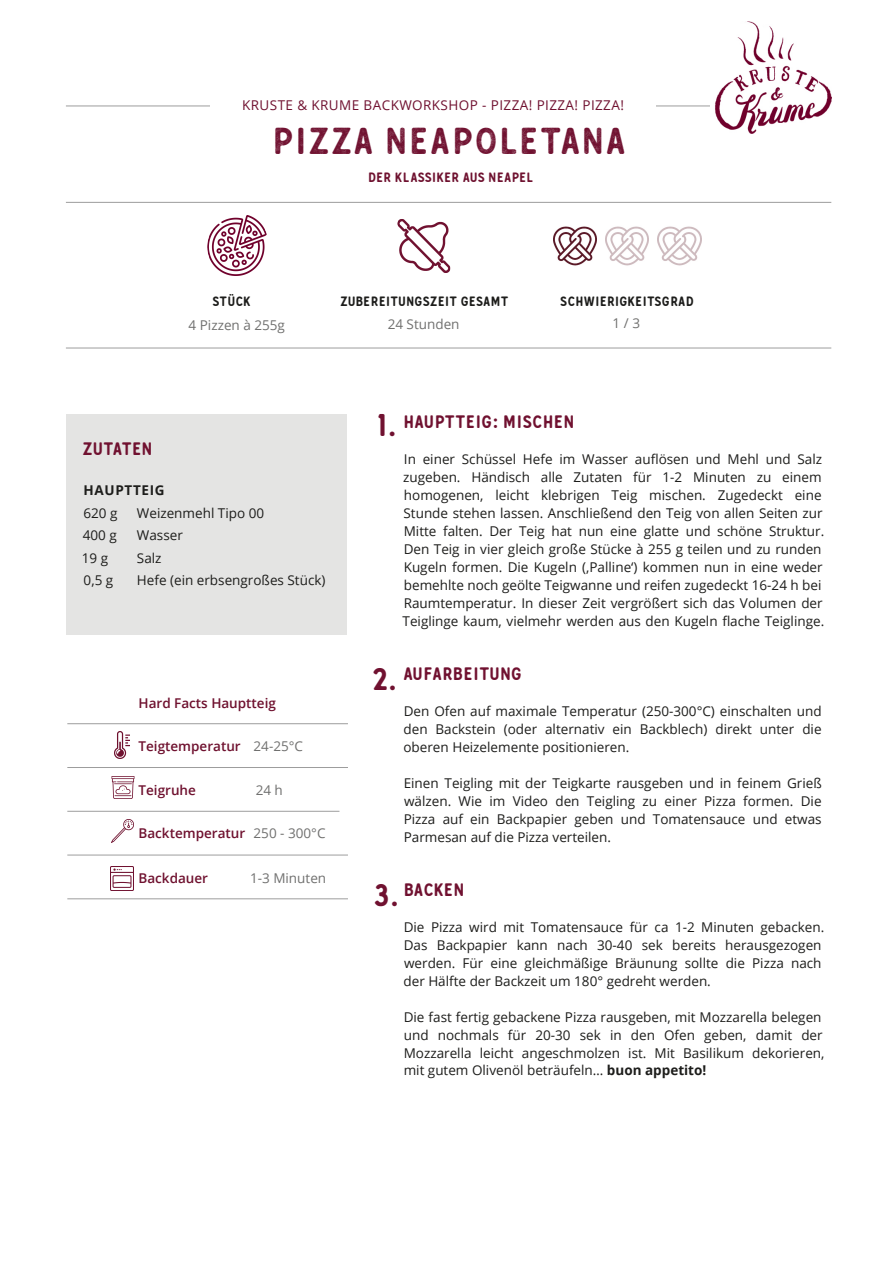
<style>
.page{position:relative;width:893px;height:1263px;background:#fff}
.page>*{position:absolute;margin:0;border:0;box-sizing:border-box;transform-origin:0 0}
.t1{font:37.5px "Gunnar Print";letter-spacing:.07em;color:#701130}
.t2{font:30px "Gunnar";color:#701130}
.t3{font:18px "Gunnar";letter-spacing:.045em;color:#701130}
.t4{font:13.5px/18px "Open Sans";color:#1d1d1b}
.t5{font:600 13.5px "Open Sans";color:#6f112f}
.t6{font:13.5px "Gunnar";letter-spacing:.05em;color:#1d1d1b}
.t7{font:13.5px "Open Sans";letter-spacing:.03em;color:#701130}
.t8{font:13.5px "Open Sans";color:#70706f}
.t9{font:13.5px "Gunnar";letter-spacing:.05em;color:#6f1230}
.t10{font:700 13.5px "Open Sans";letter-spacing:.05em;color:#1d1d1b}
.s1{font-weight:400;color:#70706f}
.s2{font-weight:700}
</style>
<div class="page">
<div style="left:66px;top:414px;width:281px;height:221px;background:#e4e4e3"></div>
<hr style="left:66px;top:106px;width:765px;height:1px;background:#9d9d9d">
<hr style="left:66px;top:202px;width:765px;height:1px;background:#9d9d9d">
<hr style="left:66px;top:348px;width:765px;height:1px;background:#9d9d9d">
<div style="left:210px;top:100px;width:445px;height:10px;background:#fff"></div>
<img style="left:711px;top:21px;width:120px;height:113px">
<img style="left:397px;top:219px;width:54px;height:54px">
<img style="left:114px;top:731px;width:16px;height:27px">
<hr style="left:67px;top:767px;width:281px;height:1px;background:#9d9d9d">
<hr style="left:67px;top:811px;width:272px;height:1px;background:#9d9d9d">
<hr style="left:67px;top:855px;width:281px;height:1px;background:#9d9d9d">
<hr style="left:67px;top:898px;width:281px;height:1px;background:#9d9d9d">
<hr style="left:67px;top:723px;width:281px;height:1px;background:#9d9d9d">
<img style="left:111px;top:866px;width:23px;height:24px">
<img style="left:111px;top:820px;width:23px;height:22px">
<img style="left:111px;top:776px;width:23px;height:23px">
<img style="left:605px;top:226px;width:44px;height:40px">
<img style="left:657px;top:226px;width:44px;height:40px">
<img style="left:553px;top:226px;width:44px;height:40px">
<img style="left:207px;top:216px;width:60px;height:59px">
<p class="t7" style="left:242px;top:96px;width:383px">KRUSTE &amp; KRUME BACKWORKSHOP - PIZZA! PIZZA! PIZZA!</p>
<h1 class="t1" style="left:272px;top:117px;width:354px">PIZZA NEAPOLETANA</h1>
<p class="t9" style="left:368px;top:169px;width:166px">DER KLASSIKER AUS NEAPEL</p>
<p class="t6" style="left:213px;top:293px;width:39px">STÜCK</p>
<p class="t8" style="left:189px;top:316px;width:98px">4 Pizzen à 255g</p>
<p class="t8" style="left:388px;top:315px;width:73px">24 Stunden</p>
<p class="t6" style="left:340px;top:293px;width:169px">ZUBEREITUNGSZEIT GESAMT</p>
<p class="t6" style="left:561px;top:293px;width:135px">SCHWIERIGKEITSGRAD</p>
<p class="t8" style="left:613px;top:314px;width:29px">1 / 3</p>
<h3 class="t3" style="left:83px;top:437px;width:71px">ZUTATEN</h3>
<p class="t10" style="left:84px;top:481px;width:83px">HAUPTTEIG</p>
<p class="t4" style="left:83px;top:504px;width:36px">620 g</p>
<p class="t4" style="left:137px;top:504px;width:129px">Weizenmehl Tipo 00</p>
<p class="t4" style="left:83px;top:526px;width:36px">400 g</p>
<p class="t4" style="left:137px;top:526px;width:47px">Wasser</p>
<p class="t4" style="left:82px;top:549px;width:28px">19 g</p>
<p class="t4" style="left:137px;top:549px;width:26px">Salz</p>
<p class="t4" style="left:84px;top:571px;width:31px">0,5 g</p>
<p class="t4" style="left:137px;top:571px;width:190px">Hefe (ein erbsengroßes Stück)</p>
<p class="t5" style="left:139px;top:693px;width:139px">Hard Facts Hauptteig</p>
<p class="t5" style="left:139px;top:737px;width:166px">Teigtemperatur <span class="s1">24-25°C</span></p>
<p class="t5" style="left:139px;top:781px;width:59px">Teigruhe</p>
<p class="t8" style="left:256px;top:781px;width:29px">24 h</p>
<p class="t5" style="left:139px;top:823px;width:189px">Backtemperatur <span class="s1">250 - 300°C</span></p>
<p class="t5" style="left:139px;top:868px;width:71px">Backdauer</p>
<p class="t8" style="left:250px;top:868px;width:78px">1-3 Minuten</p>
<h2 class="t2" style="left:378px;top:407px;width:20px">1.</h2>
<h3 class="t3" style="left:404px;top:410px;width:172px">HAUPTTEIG: MISCHEN</h3>
<p class="t4" style="left:403px;top:450px;width:423px">In einer Schüssel Hefe im Wasser auflösen und Mehl und Salz zugeben. Händisch alle Zutaten für 1-2 Minuten zu einem homogenen, leicht klebrigen Teig mischen. Zugedeckt eine Stunde stehen lassen. Anschließend den Teig von allen Seiten zur Mitte falten. Der Teig hat nun eine glatte und schöne Struktur.<br>Den Teig in vier gleich große Stücke à 255 g teilen und zu runden Kugeln formen. Die Kugeln (‚Palline‘) kommen nun in eine weder bemehlte noch geölte Teigwanne und reifen zugedeckt 16-24 h bei Raumtemperatur. In dieser Zeit vergrößert sich das Volumen der Teiglinge kaum, vielmehr werden aus den Kugeln flache Teiglinge.</p>
<h3 class="t3" style="left:404px;top:662px;width:119px">AUFARBEITUNG</h3>
<p class="t4" style="left:403px;top:702px;width:420px;text-align:justify">Den Ofen auf maximale Temperatur (250-300°C) einschalten und den Backstein (oder alternativ ein Backblech) direkt unter die oberen Heizelemente positionieren.</p>
<p class="t4" style="left:404px;top:774px;width:420px;text-align:justify">Einen Teigling mit der Teigkarte rausgeben und in feinem Grieß wälzen. Wie im Video den Teigling zu einer Pizza formen. Die Pizza auf ein Backpapier geben und Tomatensauce und etwas Parmesan auf die Pizza verteilen.</p>
<h2 class="t2" style="left:373px;top:661px;width:25px">2.</h2>
<h3 class="t3" style="left:404px;top:878px;width:61px">BACKEN</h3>
<p class="t4" style="left:403px;top:918px;width:422px">Die Pizza wird mit Tomatensauce für ca 1-2 Minuten gebacken.<br>Das Backpapier kann nach 30-40 sek bereits herausgezogen werden. Für eine gleichmäßige Bräunung sollte die Pizza nach der Hälfte der Backzeit um 180° gedreht werden.</p>
<p class="t4" style="left:404px;top:1008px;width:422px">Die fast fertig gebackene Pizza rausgeben, mit Mozzarella belegen und nochmals für 20-30 sek in den Ofen geben, damit der<br>Mozzarella leicht angeschmolzen ist. Mit Basilikum dekorieren,</p>
<p class="t4" style="left:404px;top:1060px;width:304px">mit gutem Olivenöl beträufeln… <span class="s2">buon appetito!</span></p>
<h2 class="t2" style="left:374px;top:876px;width:26px">3.</h2>
</div>
